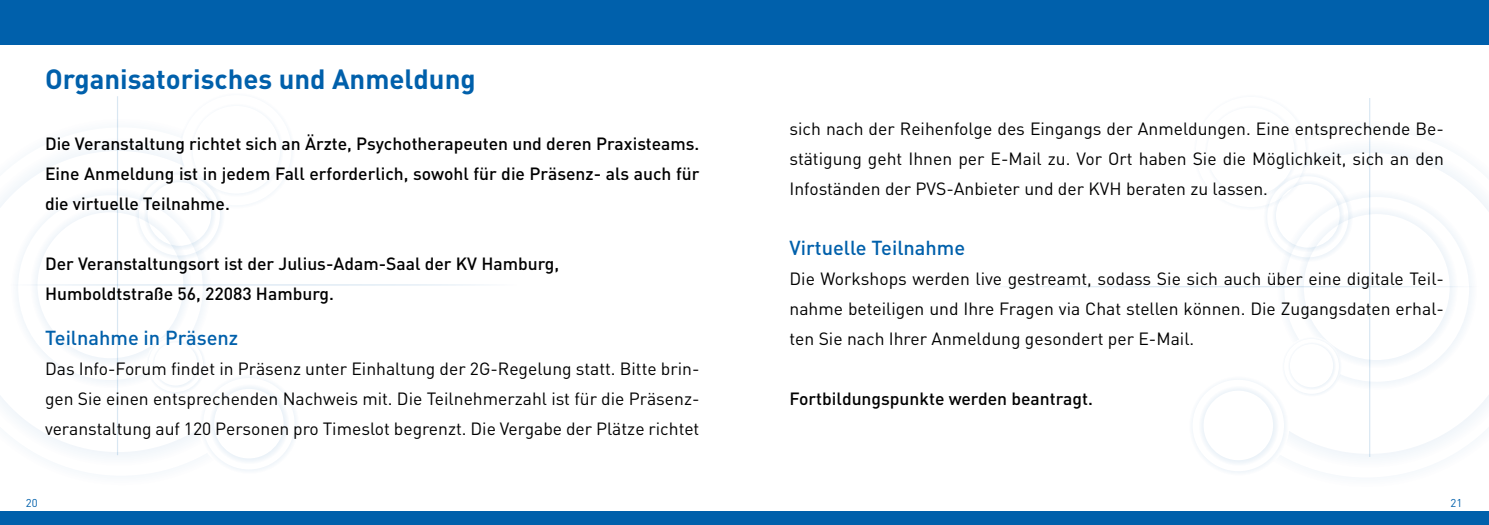
<style>
.page{position:relative;width:1489px;height:525px;background:#fff}
.page>*{position:absolute;margin:0;border:0;box-sizing:border-box;transform-origin:0 0}
.t1{font:700 27.5px "DIN Pro";color:#0060ab}
.t2{font:500 20px "DIN Pro";color:#0060ab}
.t3{font:17.5px/30px "DIN Pro";color:#000;text-align:justify}
.t4{font:500 17.5px/30px "DIN Pro";color:#000;text-align:justify}
.t5{font:11.25px "DIN Pro";color:#0060ab}
</style>
<div class="page">
<div style="left:0;top:0;width:1488px;height:45px;background:#0060ab"></div>
<div style="left:0;top:510px;width:1488px;height:14px;background:#0060ab"></div>
<svg style="left:1291px;top:105px;width:197px;height:353px"></svg>
<svg style="left:0;top:103px;width:195px;height:353px"></svg>
<svg style="left:1110px;top:110px;width:197px;height:299px"></svg>
<svg style="left:179px;top:108px;width:197px;height:300px"></svg>
<div style="left:1189px;top:375px;width:100px;height:100px;background:#fff;border-radius:50%"></div>
<div style="left:198px;top:373px;width:100px;height:100px;background:#fff;border-radius:50%"></div>
<div style="left:1192px;top:379px;width:92px;height:92px;border:11px solid #0060ab;border-radius:50%"></div>
<div style="left:203px;top:377px;width:92px;height:92px;border:11px solid #0060ab;border-radius:50%"></div>
<div style="left:1183px;top:371px;width:109px;height:108px;border:9px solid #0060ab;border-radius:50%"></div>
<div style="left:194px;top:369px;width:109px;height:109px;border:9px solid #0060ab;border-radius:50%"></div>
<div style="left:1198px;top:99px;width:105px;height:105px;border:9px solid #0060ab;border-radius:50%"></div>
<div style="left:184px;top:97px;width:105px;height:105px;border:9px solid #0060ab;border-radius:50%"></div>
<div style="left:1186px;top:88px;width:128px;height:128px;border:9px solid #0060ab;border-radius:50%"></div>
<div style="left:172px;top:86px;width:128px;height:128px;border:9px solid #0060ab;border-radius:50%"></div>
<div style="left:1267px;top:175px;width:81px;height:81px;border:9px solid #0060ab;border-radius:50%"></div>
<div style="left:139px;top:173px;width:81px;height:81px;border:9px solid #0060ab;border-radius:50%"></div>
<div style="left:1258px;top:167px;width:98px;height:99px;border:9px solid #0060ab;border-radius:50%"></div>
<div style="left:130px;top:166px;width:99px;height:98px;border:9px solid #0060ab;border-radius:50%"></div>
<hr style="left:968px;top:286px;width:510px;height:1px;background:#0060ab">
<hr style="left:8px;top:284px;width:510px;height:1px;background:#0060ab">
<h1 class="t1" style="left:45px;top:60px;width:432px">Organisatorisches und Anmeldung</h1>
<p class="t4" style="left:45px;top:128px;width:656px">Die Veranstaltung richtet sich an Ärzte, Psychotherapeuten und deren Praxisteams.<br>Eine Anmeldung ist in jedem Fall erforderlich, sowohl für die Präsenz- als auch für die virtuelle Teilnahme.</p>
<p class="t4" style="left:45px;top:248px;width:515px">Der Veranstaltungsort ist der Julius-Adam-Saal der KV Hamburg,<br>Humboldtstraße 56, 22083 Hamburg.</p>
<p class="t2" style="left:45px;top:324px;width:195px">Teilnahme in Präsenz</p>
<p class="t3" style="left:45px;top:353px;width:656px">Das Info-Forum findet in Präsenz unter Einhaltung der 2G-Regelung statt. Bitte brin&shy;gen Sie einen entsprechenden Nachweis mit. Die Teilnehmerzahl ist für die Präsenz&shy;veranstaltung auf 120 Personen pro Timeslot begrenzt. Die Vergabe der Plätze richtet</p>
<p class="t3" style="left:789px;top:113px;width:656px">sich nach der Reihenfolge des Eingangs der Anmeldungen. Eine entsprechende Be&shy;stätigung geht Ihnen per E-Mail zu. Vor Ort haben Sie die Möglichkeit, sich an den Infoständen der PVS-Anbieter und der KVH beraten zu lassen.</p>
<p class="t2" style="left:789px;top:234px;width:177px">Virtuelle Teilnahme</p>
<p class="t3" style="left:789px;top:263px;width:656px">Die Workshops werden live gestreamt, sodass Sie sich auch über eine digitale Teil&shy;nahme beteiligen und Ihre Fragen via Chat stellen können. Die Zugangsdaten erhal&shy;ten Sie nach Ihrer Anmeldung gesondert per E-Mail.</p>
<p class="t4" style="left:789px;top:383px;width:305px">Fortbildungspunkte werden beantragt.</p>
<p class="t5" style="left:26px;top:495px;width:13px">20</p>
<p class="t5" style="left:1450px;top:495px;width:13px">21</p>
</div>
